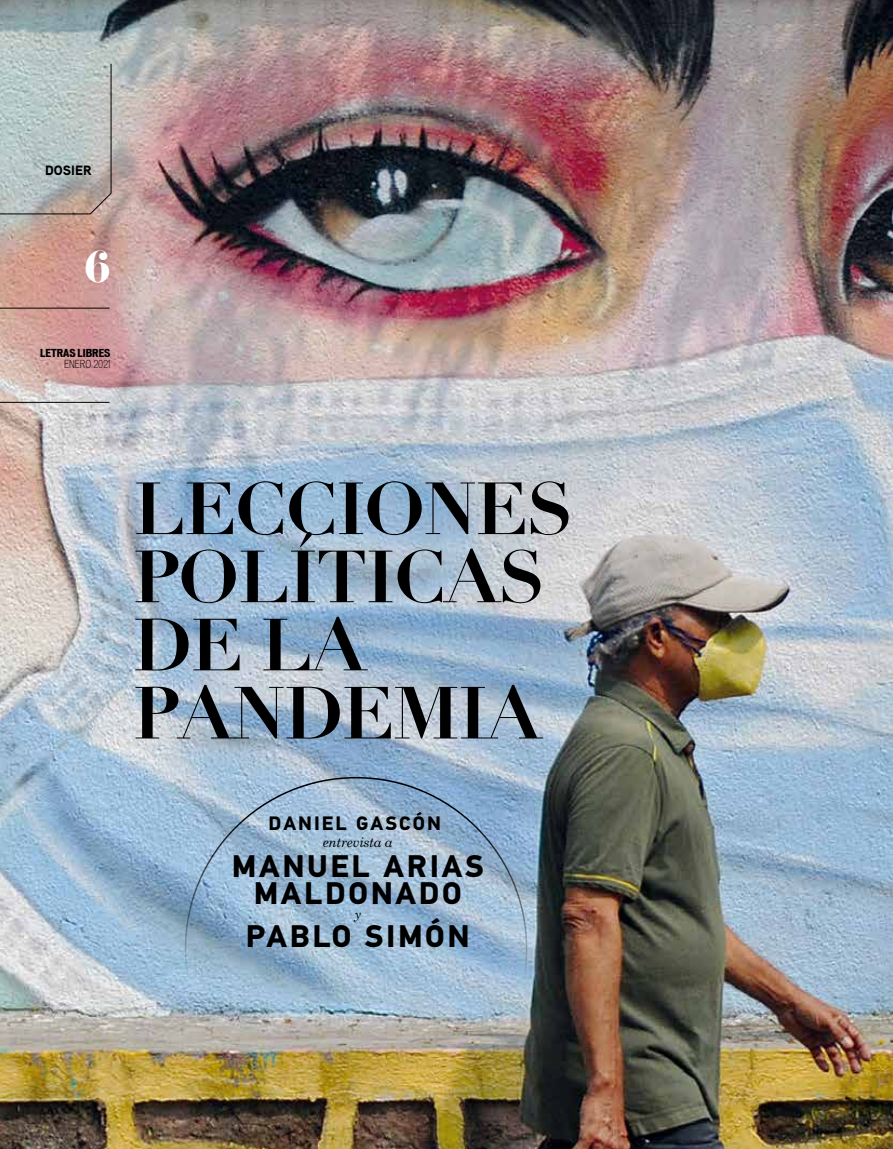
<style>
.page{position:relative;width:893px;height:1149px;background:#fff}
.page>*{position:absolute;margin:0;border:0;box-sizing:border-box;transform-origin:0 0}
.t1{font:700 72.45px/68.1px "Didot";letter-spacing:-.02em;color:#000}
.t2{font:39px "Eloquent JF";color:#fff}
.t3{font:700 31.35px/27.6px "PF Din Text Pro";letter-spacing:.085em;color:#000;text-align:center}
.t4{font:700 19.5px "PF Din Text Pro";letter-spacing:.105em;color:#000}
.t5{font:italic 13.5px "Century Schoolbook Pro";letter-spacing:-.02em;color:#000}
.t6{font:900 13.5px "Aaux Pro";color:#000}
.t7{font:700 expanded 10.5px "Vonnes";color:#000}
.t8{font:300 condensed 10.5px "Vonnes";color:#000}
</style>
<div class="page">
<img style="left:0;top:0;width:893px;height:1148px">
<hr style="left:0;top:402px;width:110px;height:1px;background:#000">
<hr style="left:0;top:308px;width:110px;height:1px;background:#000">
<svg style="left:0;top:63px;width:111px;height:151px;background:#b6bfbd"></svg>
<p class="t6" style="left:45px;top:161px;width:48px">DOSIER</p>
<p class="t2" style="left:85px;top:240px;width:27px">6</p>
<p class="t7" style="left:40px;top:346px;width:72px">LETRAS LIBRES</p>
<p class="t8" style="left:64px;top:357px;width:48px">ENERO 2021</p>
<p class="t1" style="left:133px;top:475px;width:442px">LECCIONES<br>POLÍTICAS<br>DE LA<br>PANDEMIA</p>
<p class="t4" style="left:268px;top:811px;width:174px">DANIEL GASCÓN</p>
<p class="t5" style="left:323px;top:833px;width:71px">entrevista a</p>
<p class="t3" style="left:232px;top:852px;width:253px">MANUEL ARIAS<br>MALDONADO</p>
<p class="t5" style="left:354px;top:905px;width:8px">y</p>
<p class="t3" style="left:246px;top:922px;width:225px">PABLO SIMÓN</p>
</div>
